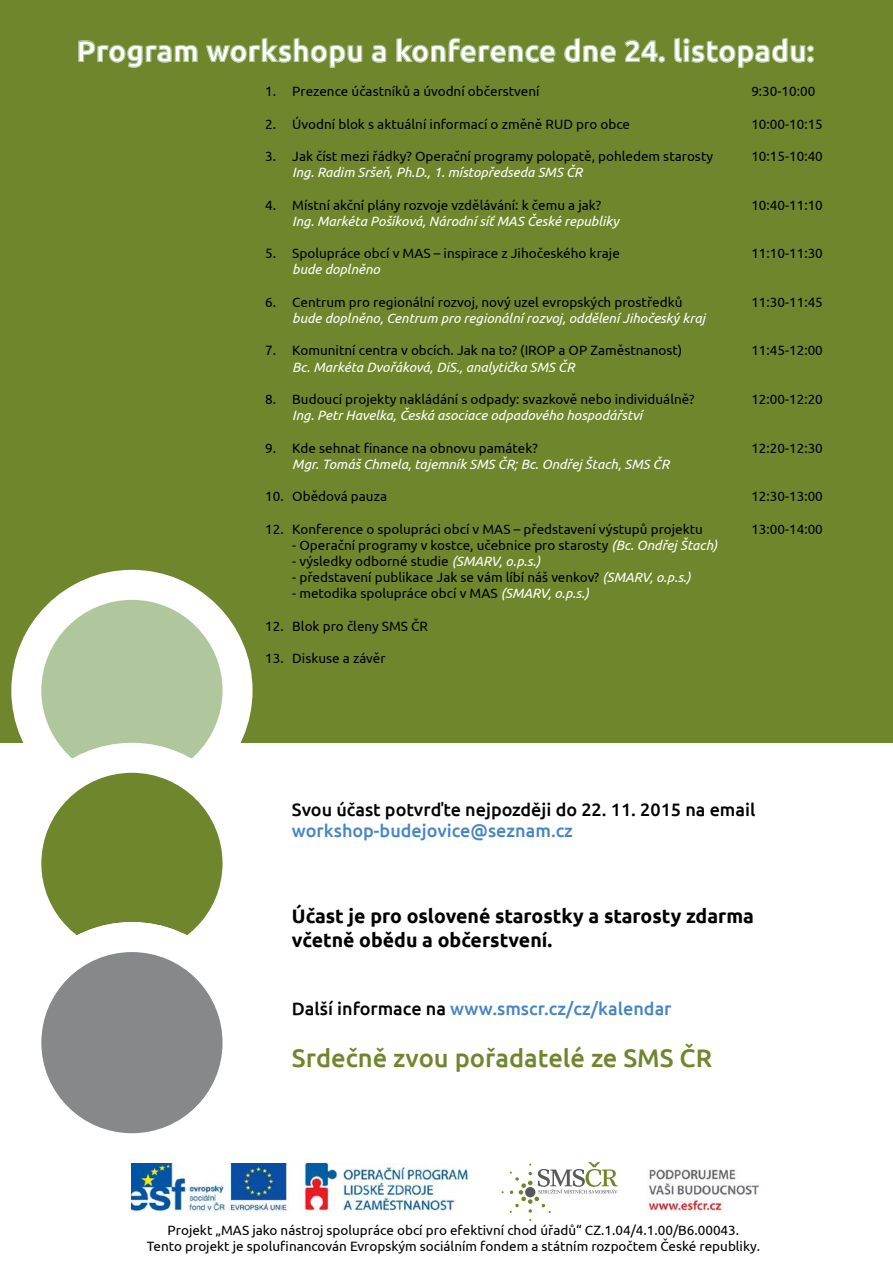
<style>
.page{position:relative;width:893px;height:1263px;background:#fff}
.page>*{position:absolute;margin:0;border:0;box-sizing:border-box;transform-origin:0 0}
.t1{font:700 30px "Ubuntu";color:#fff}
.t2{font:500 25.5px "Ubuntu";color:#6f862d}
.t3{font:700 19.5px "Ubuntu";color:#000}
.t4{font:500 18px "Ubuntu";color:#4685c5}
.t5{font:500 18px "Ubuntu";color:#000}
.t6{font:13.5px "Ubuntu";color:#000}
.t7{font:italic 13.5px "Ubuntu";color:#fff}
.s1{font-style:italic;color:#fff}
.s2{color:#000}
</style>
<div class="page">
<div style="left:0;top:0;width:893px;height:743px;background:#6f862d"></div>
<div style="left:26px;top:585px;width:212px;height:211px;background:#b0c79d;border-radius:50%"></div>
<div style="left:11px;top:570px;width:242px;height:241px;border:30px solid #fff;border-radius:50%"></div>
<div style="left:26px;top:758px;width:212px;height:211px;background:#6f862d;border-radius:50%"></div>
<div style="left:11px;top:743px;width:242px;height:241px;border:30px solid #fff;border-radius:50%"></div>
<svg style="left:78px;top:40px;width:120px;height:28px"></svg>
<svg style="left:206px;top:38px;width:157px;height:30px"></svg>
<svg style="left:371px;top:45px;width:15px;height:18px"></svg>
<svg style="left:396px;top:38px;width:160px;height:25px"></svg>
<svg style="left:564px;top:38px;width:52px;height:25px"></svg>
<svg style="left:624px;top:40px;width:41px;height:23px"></svg>
<svg style="left:674px;top:38px;width:140px;height:30px"></svg>
<svg style="left:26px;top:937px;width:212px;height:211px;background:#98999a"></svg>
<div style="left:11px;top:922px;width:242px;height:241px;border:30px solid #fff;border-radius:50%"></div>
<svg style="left:502px;top:1162px;width:116px;height:59px"></svg>
<img style="left:132px;top:1164px;width:336px;height:48px">
<img style="left:648px;top:1169px;width:111px;height:43px">
<p class="t1" style="left:77px;top:33px;width:739px">Program workshopu a konference dne 24. listopadu:</p>
<p class="t6" style="left:265px;top:83px;width:276px">1. Prezence účastníků a úvodní občerstvení</p>
<p class="t6" style="left:751px;top:83px;width:65px">9:30-10:00</p>
<p class="t6" style="left:265px;top:116px;width:366px">2. Úvodní blok s aktuální informací o změně RUD pro obce</p>
<p class="t6" style="left:751px;top:116px;width:73px">10:00-10:15</p>
<p class="t6" style="left:265px;top:148px;width:449px">3. Jak číst mezi řádky? Operační programy polopatě, pohledem starosty</p>
<p class="t6" style="left:751px;top:148px;width:73px">10:15-10:40</p>
<p class="t7" style="left:292px;top:164px;width:292px">Ing. Radim Sršeň, Ph.D., 1. místopředseda SMS ČR</p>
<p class="t6" style="left:265px;top:197px;width:338px">4. Místní akční plány rozvoje vzdělávání: k čemu a jak?</p>
<p class="t6" style="left:751px;top:197px;width:73px">10:40-11:10</p>
<p class="t7" style="left:292px;top:213px;width:328px">Ing. Markéta Pošíková, Národní síť MAS České republiky</p>
<p class="t6" style="left:265px;top:245px;width:356px">5. Spolupráce obcí v MAS – inspirace z Jihočeského kraje</p>
<p class="t6" style="left:751px;top:245px;width:73px">11:10-11:30</p>
<p class="t7" style="left:292px;top:261px;width:89px">bude doplněno</p>
<p class="t6" style="left:265px;top:294px;width:419px">6. Centrum pro regionální rozvoj, nový uzel evropských prostředků</p>
<p class="t6" style="left:751px;top:294px;width:73px">11:30-11:45</p>
<p class="t7" style="left:292px;top:310px;width:414px">bude doplněno, Centrum pro regionální rozvoj, oddělení Jihočeský kraj</p>
<p class="t6" style="left:265px;top:342px;width:418px">7. Komunitní centra v obcích. Jak na to? (IROP a OP Zaměstnanost)</p>
<p class="t6" style="left:751px;top:342px;width:73px">11:45-12:00</p>
<p class="t7" style="left:292px;top:359px;width:284px">Bc. Markéta Dvořáková, DiS., analytička SMS ČR</p>
<p class="t6" style="left:265px;top:391px;width:431px">8. Budoucí projekty nakládání s odpady: svazkově nebo individuálně?</p>
<p class="t6" style="left:751px;top:391px;width:73px">12:00-12:20</p>
<p class="t7" style="left:292px;top:407px;width:351px">Ing. Petr Havelka, Česká asociace odpadového hospodářství</p>
<p class="t6" style="left:265px;top:440px;width:274px">9. Kde sehnat finance na obnovu památek?</p>
<p class="t6" style="left:751px;top:440px;width:73px">12:20-12:30</p>
<p class="t7" style="left:292px;top:456px;width:378px">Mgr. Tomáš Chmela, tajemník SMS ČR; Bc. Ondřej Štach, SMS ČR</p>
<p class="t6" style="left:265px;top:488px;width:123px">10. Obědová pauza</p>
<p class="t6" style="left:751px;top:488px;width:73px">12:30-13:00</p>
<p class="t6" style="left:265px;top:521px;width:439px">12. Konference o spolupráci obcí v MAS – představení výstupů projektu</p>
<p class="t6" style="left:751px;top:521px;width:73px">13:00-14:00</p>
<p class="t6" style="left:292px;top:537px;width:427px">- Operační programy v kostce, učebnice pro starosty <span class="s1">(Bc. Ondřej Štach)</span></p>
<p class="t6" style="left:292px;top:553px;width:249px">- výsledky odborné studie <span class="s1">(SMARV, o.p.s.)</span></p>
<p class="t6" style="left:292px;top:569px;width:400px">- představení publikace Jak se vám líbí náš venkov? <span class="s1">(SMARV, o.p.s.)</span></p>
<p class="t6" style="left:292px;top:585px;width:298px">- metodika spolupráce obcí v MAS <span class="s1">(SMARV, o.p.s.)</span></p>
<p class="t6" style="left:265px;top:618px;width:164px">12. Blok pro členy SMS ČR</p>
<p class="t6" style="left:265px;top:650px;width:122px">13. Diskuse a závěr</p>
<p class="t5" style="left:292px;top:798px;width:465px">Svou účast potvrďte nejpozději do 22. 11. 2015 na email</p>
<p class="t4" style="left:292px;top:820px;width:282px">workshop-budejovice@seznam.cz</p>
<p class="t3" style="left:292px;top:905px;width:463px">Účast je pro oslovené starostky a starosty zdarma</p>
<p class="t3" style="left:292px;top:928px;width:262px">včetně obědu a občerstvení.</p>
<p class="t4" style="left:292px;top:997px;width:381px"><span class="s2">Další informace na</span> www.smscr.cz/cz/kalendar</p>
<p class="t2" style="left:292px;top:1042px;width:422px">Srdečně zvou pořadatelé ze SMS ČR</p>
<p class="t6" style="left:168px;top:1222px;width:573px">Projekt „MAS jako nástroj spolupráce obcí pro efektivní chod úřadů“ CZ.1.04/4.1.00/B6.00043.</p>
<p class="t6" style="left:147px;top:1238px;width:615px">Tento projekt je spolufinancován Evropským sociálním fondem a státním rozpočtem České republiky.</p>
</div>
